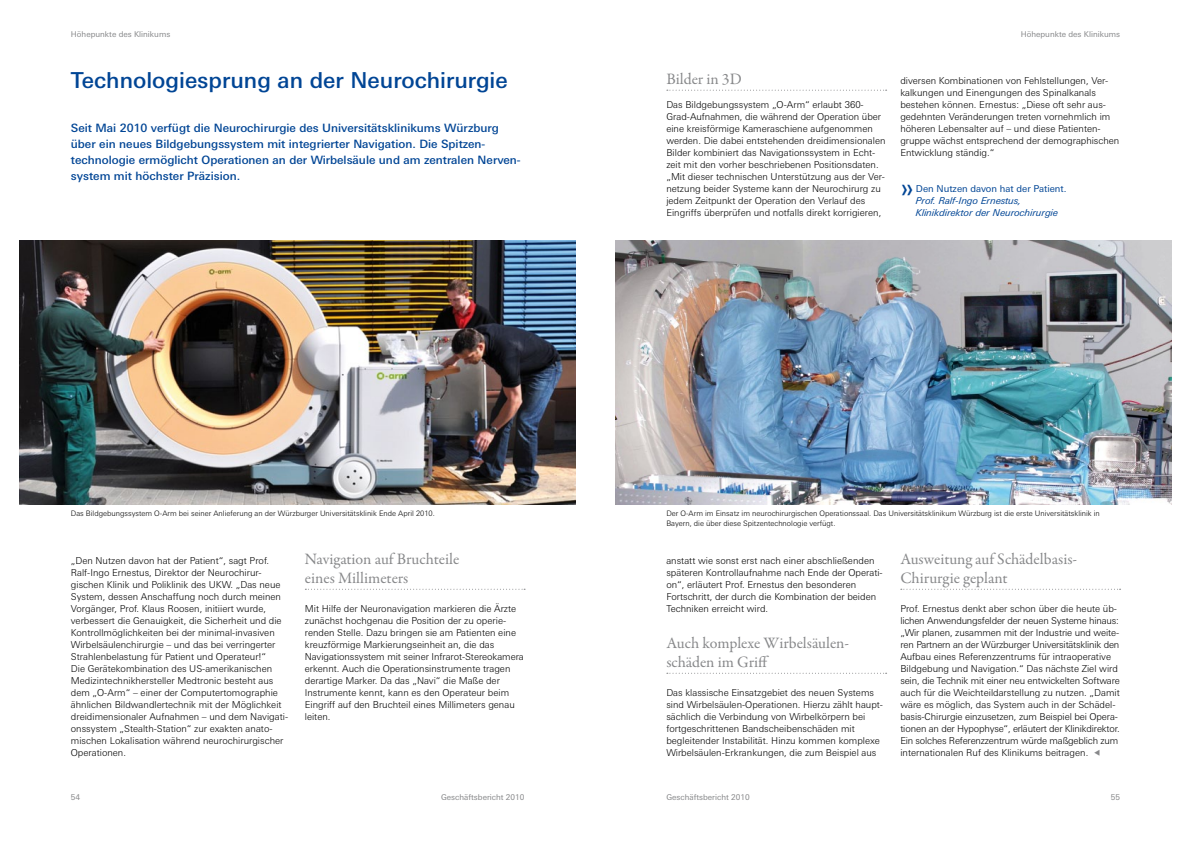
<style>
.page{position:relative;width:1191px;height:842px;background:#fff}
.page>*{position:absolute;margin:0;border:0;box-sizing:border-box;transform-origin:0 0}
.t1{font:27px "LT Univers Basic";color:#004595}
.t2{font:500 22px "LT Univers Basic";color:#004595}
.t3{font:16px/19px "Garamond Premr Pro";color:#87888a}
.t4{font:500 11.5px/16px "LT Univers Basic";color:#004595}
.t5{font:300 9.5px/12px "LT Univers Basic";color:#000}
.t6{font:italic 9.5px/12px "LT Univers Basic";color:#004595}
.t7{font:9.5px "LT Univers Basic";color:#004595}
.t8{font:8px "LT Univers Basic";color:#87888a}
.t9{font:300 7.5px/10px "LT Univers Basic";color:#000}
.s1{color:#87888a}
</style>
<div class="page">
<svg style="left:305px;top:589px;width:220px;height:1px"></svg>
<img style="left:20px;top:240px;width:555px;height:264px">
<svg style="left:667px;top:90px;width:219px;height:1px"></svg>
<img style="left:615px;top:240px;width:556px;height:264px">
<svg style="left:667px;top:673px;width:219px;height:1px"></svg>
<svg style="left:900px;top:589px;width:220px;height:1px"></svg>
<p class="t8" style="left:71px;top:30px;width:101px">Höhepunkte des Klinikums</p>
<p class="t8" style="left:1020px;top:30px;width:101px">Höhepunkte des Klinikums</p>
<h2 class="t2" style="left:71px;top:67px;width:438px">Technologiesprung an der Neurochirurgie</h2>
<p class="t4" style="left:71px;top:120px;width:451px">Seit Mai 2010 verfügt die Neurochirurgie des Universitätsklinikums Würzburg über ein neues Bildgebungssystem mit integrierter Navigation. Die Spitzen&shy;technologie ermöglicht Operationen an der Wirbelsäule und am zentralen Nerven&shy;system mit höchster Präzision.</p>
<h3 class="t3" style="left:666px;top:70px;width:77px">Bilder in 3D</h3>
<p class="t5" style="left:666px;top:99px;width:221px">Das Bildgebungssystem „O-Arm“ erlaubt 360- Grad-Aufnahmen, die während der Operation über eine kreisförmige Kameraschiene aufgenommen werden. Die dabei entstehenden dreidimensionalen Bilder kombiniert das Navigationssystem in Echt&shy;zeit mit den vorher beschriebenen Positionsdaten. „Mit dieser technischen Unterstützung aus der Ver&shy;netzung beider Systeme kann der Neurochirurg zu jedem Zeitpunkt der Operation den Verlauf des Eingriffs überprüfen und notfalls direkt korrigieren,</p>
<p class="t5" style="left:900px;top:75px;width:220px">diversen Kombinationen von Fehlstellungen, Ver&shy;kalkungen und Einengungen des Spinalkanals bestehen können. Ernestus: „Diese oft sehr aus&shy;gedehnten Veränderungen treten vornehmlich im höheren Lebensalter auf – und diese Patienten&shy;gruppe wächst entsprechend der demographischen Entwicklung ständig.“</p>
<h1 class="t1" style="left:900px;top:172px;width:15px">»</h1>
<p class="t7" style="left:916px;top:183px;width:152px">Den Nutzen davon hat der Patient.</p>
<p class="t6" style="left:916px;top:194px;width:144px">Prof. Ralf-Ingo Ernestus,<br>Klinikdirektor der Neurochirurgie</p>
<p class="t9" style="left:71px;top:508px;width:365px">Das Bildgebungssystem O-Arm bei seiner Anlieferung an der Würzburger Universitätsklinik Ende April 2010.</p>
<p class="t5" style="left:71px;top:555px;width:219px">„Den Nutzen davon hat der Patient“, sagt Prof.<br>Ralf-Ingo Ernestus, Direktor der Neurochirur&shy;gischen Klinik und Poliklinik des UKW. „Das neue System, dessen Anschaffung noch durch meinen Vorgänger, Prof. Klaus Roosen, initiiert wurde, verbessert die Genauigkeit, die Sicherheit und die Kontrollmöglichkeiten bei der minimal-invasiven Wirbelsäulenchirurgie – und das bei verringerter Strahlenbelastung für Patient und Operateur!“<br>Die Gerätekombination des US-amerikanischen Medizintechnikhersteller Medtronic besteht aus dem „O-Arm“ – einer der Computertomographie ähnlichen Bildwandlertechnik mit der Möglichkeit dreidimensionaler Aufnahmen – und dem Navigati&shy;onssystem „Stealth-Station“ zur exakten anato&shy;mischen Lokalisation während neurochirurgischer Operationen.</p>
<h3 class="t3" style="left:305px;top:550px;width:156px">Navigation auf Bruchteile eines Millimeters</h3>
<p class="t5" style="left:305px;top:603px;width:220px">Mit Hilfe der Neuronavigation markieren die Ärzte zunächst hochgenau die Position der zu operie&shy;renden Stelle. Dazu bringen sie am Patienten eine kreuzförmige Markierungseinheit an, die das Navigationssystem mit seiner Infrarot-Stereokamera erkennt. Auch die Operationsinstrumente tragen derartige Marker. Da das „Navi“ die Maße der Instrumente kennt, kann es den Operateur beim Eingriff auf den Bruchteil eines Millimeters genau leiten.</p>
<p class="t9" style="left:666px;top:508px;width:435px">Der O-Arm im Einsatz im neurochirurgischen Operationssaal. Das Universitätsklinikum Würzburg ist die erste Universitätsklinik in<br>Bayern, die über diese Spitzentechnologie verfügt.</p>
<p class="t5" style="left:666px;top:555px;width:218px">anstatt wie sonst erst nach einer abschließenden späteren Kontrollaufnahme nach Ende der Operati&shy;on“, erläutert Prof. Ernestus den besonderen Fortschritt, der durch die Kombination der beiden Techniken erreicht wird.</p>
<h3 class="t3" style="left:666px;top:634px;width:183px">Auch komplexe Wirbelsäulen&shy;schäden im Griff</h3>
<p class="t5" style="left:666px;top:687px;width:218px">Das klassische Einsatzgebiet des neuen Systems sind Wirbelsäulen-Operationen. Hierzu zählt haupt&shy;sächlich die Verbindung von Wirbelkörpern bei fortgeschrittenen Bandscheibenschäden mit begleitender Instabilität. Hinzu kommen komplexe Wirbelsäulen-Erkrankungen, die zum Beispiel aus</p>
<h3 class="t3" style="left:900px;top:550px;width:178px">Ausweitung auf Schädelbasis-<br>Chirurgie geplant</h3>
<p class="t5" style="left:900px;top:603px;width:221px">Prof. Ernestus denkt aber schon über die heute üb&shy;lichen Anwendungsfelder der neuen Systeme hinaus: „Wir planen, zusammen mit der Industrie und weite&shy;ren Partnern an der Würzburger Universitätsklinik den Aufbau eines Referenzzentrums für intraoperative Bildgebung und Navigation.“ Das nächste Ziel wird sein, die Technik mit einer neu entwickelten Software auch für die Weichteildarstellung zu nutzen. „Damit wäre es möglich, das System auch in der Schädel&shy;basis-Chirurgie einzusetzen, zum Beispiel bei Opera&shy;tionen an der Hypophyse“, erläutert der Klinikdirektor.<br>Ein solches Referenzzentrum würde maßgeblich zum internationalen Ruf des Klinikums beitragen. <span class="s1">◀</span></p>
<p class="t8" style="left:71px;top:793px;width:11px">54</p>
<p class="t8" style="left:441px;top:793px;width:85px">Geschäftsbericht 2010</p>
<p class="t8" style="left:666px;top:793px;width:85px">Geschäftsbericht 2010</p>
<p class="t8" style="left:1110px;top:793px;width:11px">55</p>
</div>
